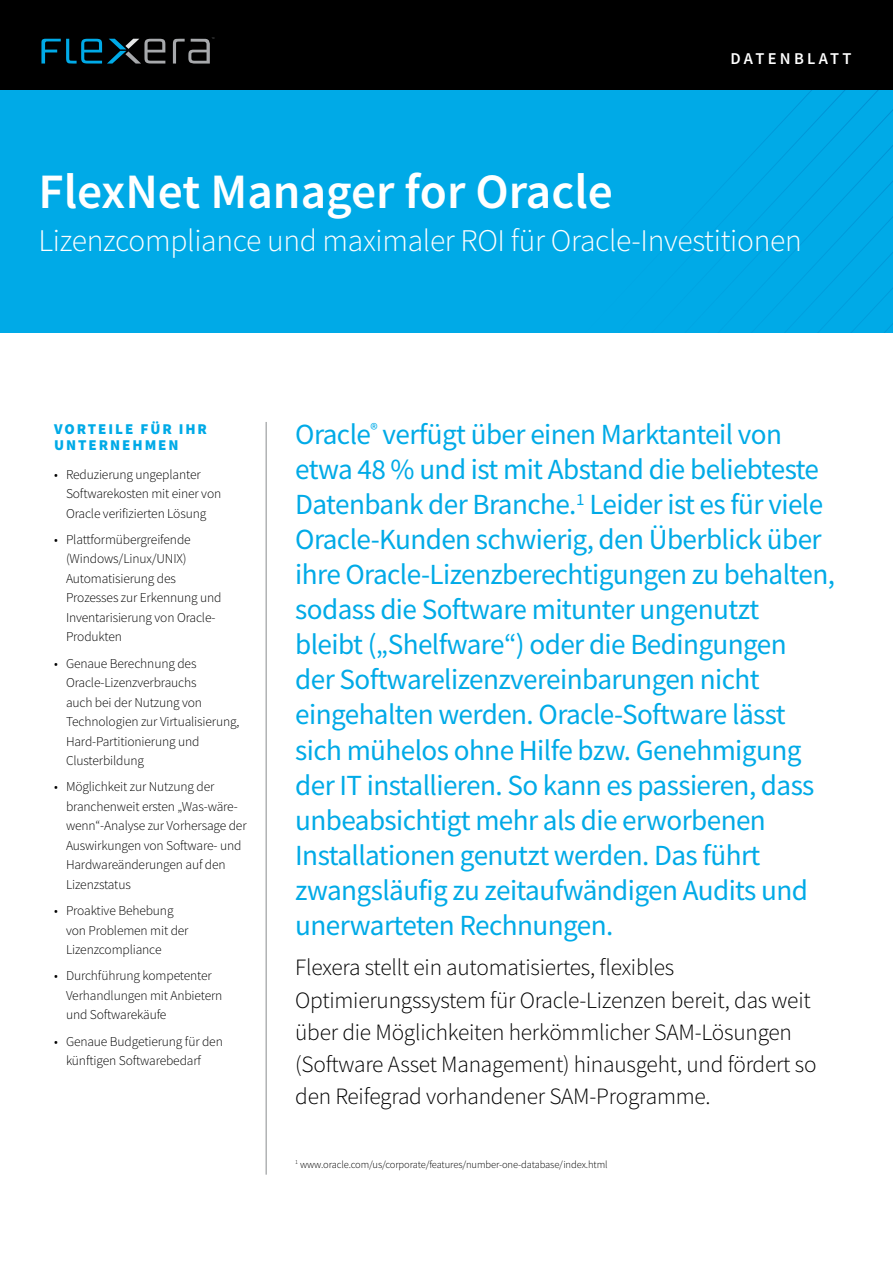
<style>
.page{position:relative;width:893px;height:1263px;background:#fff}
.page>*{position:absolute;margin:0;border:0;box-sizing:border-box;transform-origin:0 0}
.t1{font:600 49.5px "Source Sans Pro";color:#fff}
.t2{font:300 31.5px "Source Sans Pro";letter-spacing:-.01em;color:#fff}
.t3{font:29.25px/35px "Source Sans Pro";letter-spacing:-.02em;color:#00aae7}
.t4{font:300 23.4px/32.1px "Source Sans Pro";letter-spacing:-.01em;color:#000}
.t5{font:600 16.5px "Source Sans Pro";letter-spacing:.2em;color:#fff}
.t6{font:900 15px/16.5px "Source Sans Pro";letter-spacing:.13em;color:#00aae7}
.t7{font:300 13.5px/19.5px "Source Sans Pro";letter-spacing:-.01em;color:#000}
.t8{font:300 10.5px "Source Sans Pro";letter-spacing:-.01em;color:#000}
</style>
<div class="page">
<hr style="left:266px;top:422px;width:1px;height:753px;background:#8a8c8e">
<div style="left:0;top:89px;width:893px;height:243px;background:#00aae7"></div>
<div style="left:0;top:0;width:893px;height:89px;background:#000"></div>
<svg style="left:173px;top:37px;width:41px;height:27px"></svg>
<svg style="left:41px;top:39px;width:124px;height:25px"></svg>
<svg style="left:717px;top:89px;width:176px;height:243px"></svg>
<p class="t5" style="left:730px;top:47px;width:123px">DATENBLATT</p>
<h1 class="t1" style="left:38px;top:159px;width:576px">FlexNet Manager for Oracle</h1>
<h2 class="t2" style="left:38px;top:221px;width:765px">Lizenzcompliance und maximaler ROI für Oracle-Investitionen</h2>
<p class="t6" style="left:54px;top:420px;width:155px">VORTEILE FÜR IHR<br>UNTERNEHMEN</p>
<p class="t7" style="left:66px;top:464px;width:157px;text-indent:-12px">• Reduzierung ungeplanter<br>Softwarekosten mit einer von<br>Oracle verifizierten Lösung</p>
<p class="t7" style="left:66px;top:530px;width:157px;text-indent:-12px">• Plattformübergreifende (Windows/Linux/UNIX)<br>Automatisierung des<br>Prozesses zur Erkennung und<br>Inventarisierung von Oracle-<br>Produkten</p>
<p class="t7" style="left:66px;top:653px;width:175px;text-indent:-12px">• Genaue Berechnung des<br>Oracle-Lizenzverbrauchs<br>auch bei der Nutzung von<br>Technologien zur Virtualisierung,<br>Hard-Partitionierung und<br>Clusterbildung</p>
<p class="t7" style="left:66px;top:777px;width:182px;text-indent:-12px">• Möglichkeit zur Nutzung der branchenweit ersten „Was-wäre&shy;wenn“-Analyse zur Vorhersage der<br>Auswirkungen von Software- und<br>Hardwareänderungen auf den<br>Lizenzstatus</p>
<p class="t7" style="left:66px;top:901px;width:124px;text-indent:-12px">• Proaktive Behebung von Problemen mit der<br>Lizenzcompliance</p>
<p class="t7" style="left:66px;top:966px;width:158px;text-indent:-12px">• Durchführung kompetenter<br>Verhandlungen mit Anbietern und Softwarekäufe</p>
<p class="t7" style="left:66px;top:1031px;width:158px;text-indent:-12px">• Genaue Budgetierung für den künftigen Softwarebedarf</p>
<p class="t3" style="left:295px;top:417px;width:541px">Oracle<sup>®</sup> verfügt über einen Marktanteil von etwa 48 % und ist mit Abstand die beliebteste Datenbank der Branche.<sup>1</sup> Leider ist es für viele Oracle-Kunden schwierig, den Überblick über ihre Oracle-Lizenzberechtigungen zu behalten, sodass die Software mitunter ungenutzt<br>bleibt („Shelfware“) oder die Bedingungen<br>der Softwarelizenzvereinbarungen nicht eingehalten werden. Oracle-Software lässt sich mühelos ohne Hilfe bzw. Genehmigung der IT installieren. So kann es passieren, dass unbeabsichtigt mehr als die erworbenen Installationen genutzt werden. Das führt zwangsläufig zu zeitaufwändigen Audits und unerwarteten Rechnungen.</p>
<p class="t4" style="left:295px;top:952px;width:523px">Flexera stellt ein automatisiertes, flexibles Optimierungssystem für Oracle-Lizenzen bereit, das weit über die Möglichkeiten herkömmlicher SAM-Lösungen (Software Asset Management) hinausgeht, und fördert so den Reifegrad vorhandener SAM-Programme.</p>
<p class="t8" style="left:295px;top:1158px;width:314px"><sup>1</sup> www.oracle.com/us/corporate/features/number-one-database/index.html</p>
</div>
